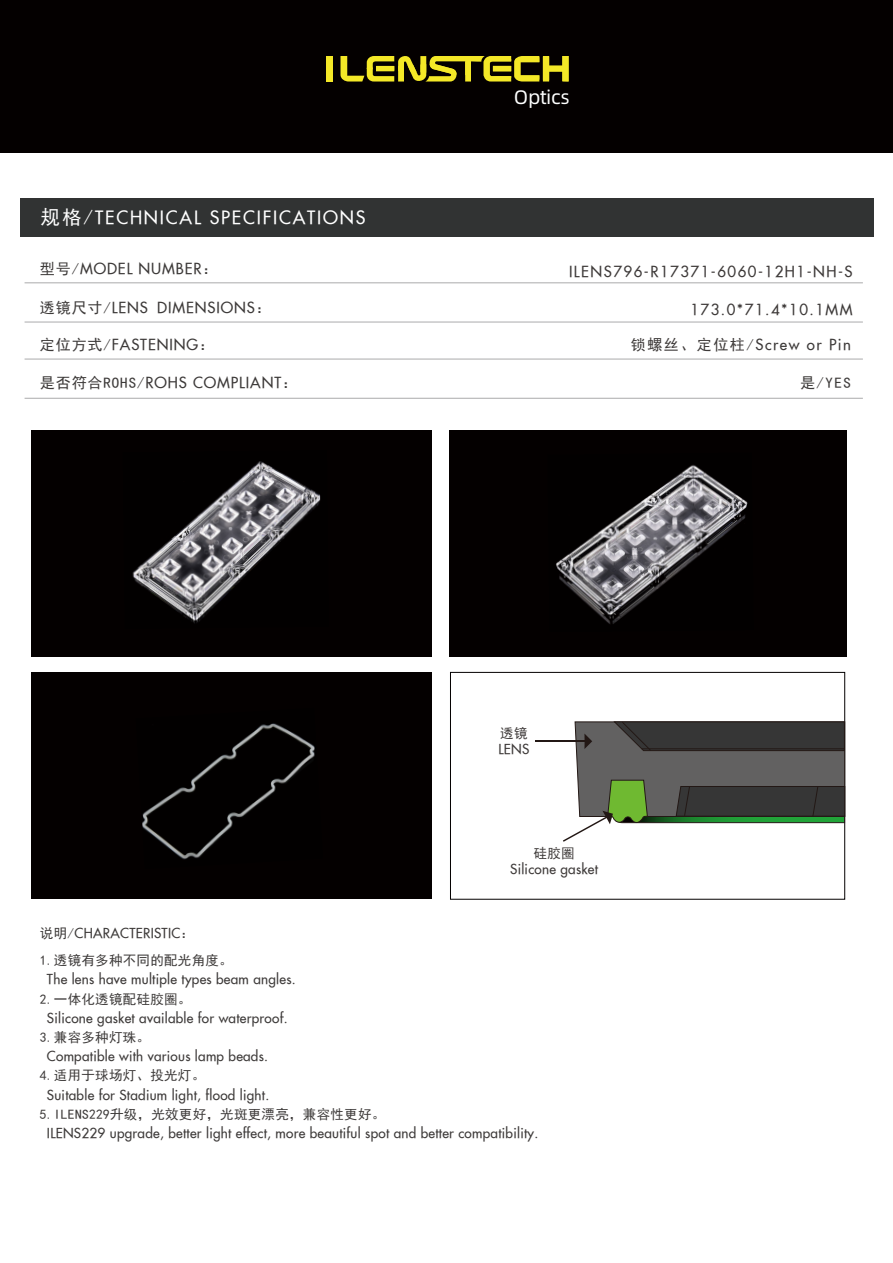
<style>
.page{position:relative;width:893px;height:1263px;background:#fff}
.page>*{position:absolute;margin:0;border:0;box-sizing:border-box;transform-origin:0 0}
.t1{font:19.5px "Alibaba Pu Hui Ti R";letter-spacing:-.02em;color:#fff}
.t2{font:18px "SFU Futura";letter-spacing:.1em;color:#fff}
.t3{font:15px "SFU Futura";letter-spacing:.06em;color:#3d3a39}
.t4{font:15px "SFU Futura";letter-spacing:.1em;color:#3e3a39}
.t5{font:15px "SFU Futura";letter-spacing:.1em;color:#3d3a39}
.t6{font:15px "Sim Hei";color:#3d3a39}
.t7{font:13.5px "SFU Futura";letter-spacing:.02em;color:#3d3a39}
.t8{font:13.5px "Sim Hei";letter-spacing:.02em;color:#3d3a39}
.t9{font:13.5px "SFU Futura";letter-spacing:.02em;color:#3e3a39}
.t10{font:13.5px "Sim Hei";color:#3e3a39}
.s1{font-family:"Sim Hei";font-size:19.5px}
.s2{font-family:"Sim Hei"}
.s3{color:#3d3a39}
.s4{font-family:"Sim Hei";color:#3e3a39}
</style>
<div class="page">
<div style="left:20px;top:198px;width:853px;height:39px;background:#313333"></div>
<div style="left:0;top:0;width:893px;height:152px;background:#040000"></div>
<div style="left:327px;top:56px;width:6px;height:26px;background:#f4e827"></div>
<svg style="left:340px;top:56px;width:229px;height:26px"></svg>
<hr style="left:25px;top:282px;width:838px;height:1px;background:#b4b4b5">
<hr style="left:25px;top:321px;width:838px;height:2px;background:#b4b4b5">
<hr style="left:25px;top:358px;width:838px;height:2px;background:#b4b4b5">
<hr style="left:25px;top:398px;width:838px;height:1px;background:#b4b4b5">
<div style="left:31px;top:430px;width:401px;height:227px;background:#040000"></div>
<div style="left:449px;top:430px;width:398px;height:227px;background:#040000"></div>
<div style="left:31px;top:672px;width:401px;height:226px;background:#040000"></div>
<img style="left:142px;top:723px;width:173px;height:137px">
<div style="left:450px;top:672px;width:395px;height:227px;border:1px solid #040000"></div>
<hr style="left:535px;top:740px;width:51px;height:2px;background:#231815">
<svg style="left:563px;top:721px;width:282px;height:121px"></svg>
<img style="left:132px;top:461px;width:189px;height:163px">
<img style="left:556px;top:465px;width:192px;height:159px">
<h1 class="t1" style="left:514px;top:83px;width:57px">Optics</h1>
<h2 class="t2" style="left:41px;top:204px;width:326px"><span class="s1">规格/</span>TECHNICAL SPECIFICATIONS</h2>
<p class="t3" style="left:40px;top:257px;width:179px"><span class="s2">型号/</span>MODEL NUMBER<span class="s2">：</span></p>
<p class="t4" style="left:569px;top:259px;width:285px">ILENS796-R17371-6060-12H1-NH-S</p>
<p class="t3" style="left:40px;top:295px;width:232px"><span class="s2">透镜尺寸/</span>LENS DIMENSIONS<span class="s2">：</span></p>
<p class="t4" style="left:690px;top:297px;width:164px">173.0*71.4*10.1<span class="s3">MM</span></p>
<p class="t3" style="left:40px;top:332px;width:176px"><span class="s2">定位方式/</span>FASTENING<span class="s2">：</span></p>
<p class="t3" style="left:40px;top:371px;width:259px"><span class="s2">是否符合ROHS/</span>ROHS COMPLIANT<span class="s2">：</span></p>
<p class="t5" style="left:631px;top:333px;width:222px"><span class="s4">锁螺丝、定位柱</span><span class="s2">/</span>Screw or Pin</p>
<p class="t6" style="left:800px;top:376px;width:52px">是/YES</p>
<p class="t10" style="left:500px;top:726px;width:29px">透镜</p>
<p class="t9" style="left:498px;top:738px;width:32px">LENS</p>
<p class="t10" style="left:534px;top:846px;width:43px">硅胶圈</p>
<p class="t9" style="left:510px;top:858px;width:89px">Silicone gasket</p>
<p class="t7" style="left:40px;top:923px;width:156px"><span class="s2">说明/</span>CHARACTERISTIC<span class="s2">：</span></p>
<p class="t8" style="left:40px;top:953px;width:194px">1.透镜有多种不同的配光角度。</p>
<p class="t7" style="left:47px;top:969px;width:250px">The lens have multiple types beam angles.</p>
<p class="t8" style="left:40px;top:992px;width:153px">2.一体化透镜配硅胶圈。</p>
<p class="t7" style="left:47px;top:1007px;width:242px">Silicone gasket available for waterproof.</p>
<p class="t8" style="left:40px;top:1030px;width:112px">3.兼容多种灯珠。</p>
<p class="t7" style="left:47px;top:1045px;width:223px">Compatible with various lamp beads.</p>
<p class="t8" style="left:40px;top:1069px;width:167px">4.适用于球场灯、投光灯。</p>
<p class="t7" style="left:47px;top:1084px;width:224px">Suitable for Stadium light, flood light.</p>
<p class="t8" style="left:40px;top:1107px;width:347px">5.ILENS229升级，光效更好，光斑更漂亮，兼容性更好。</p>
<p class="t7" style="left:47px;top:1122px;width:493px">ILENS229 upgrade, better light effect, more beautiful spot and better compatibility.</p>
</div>
